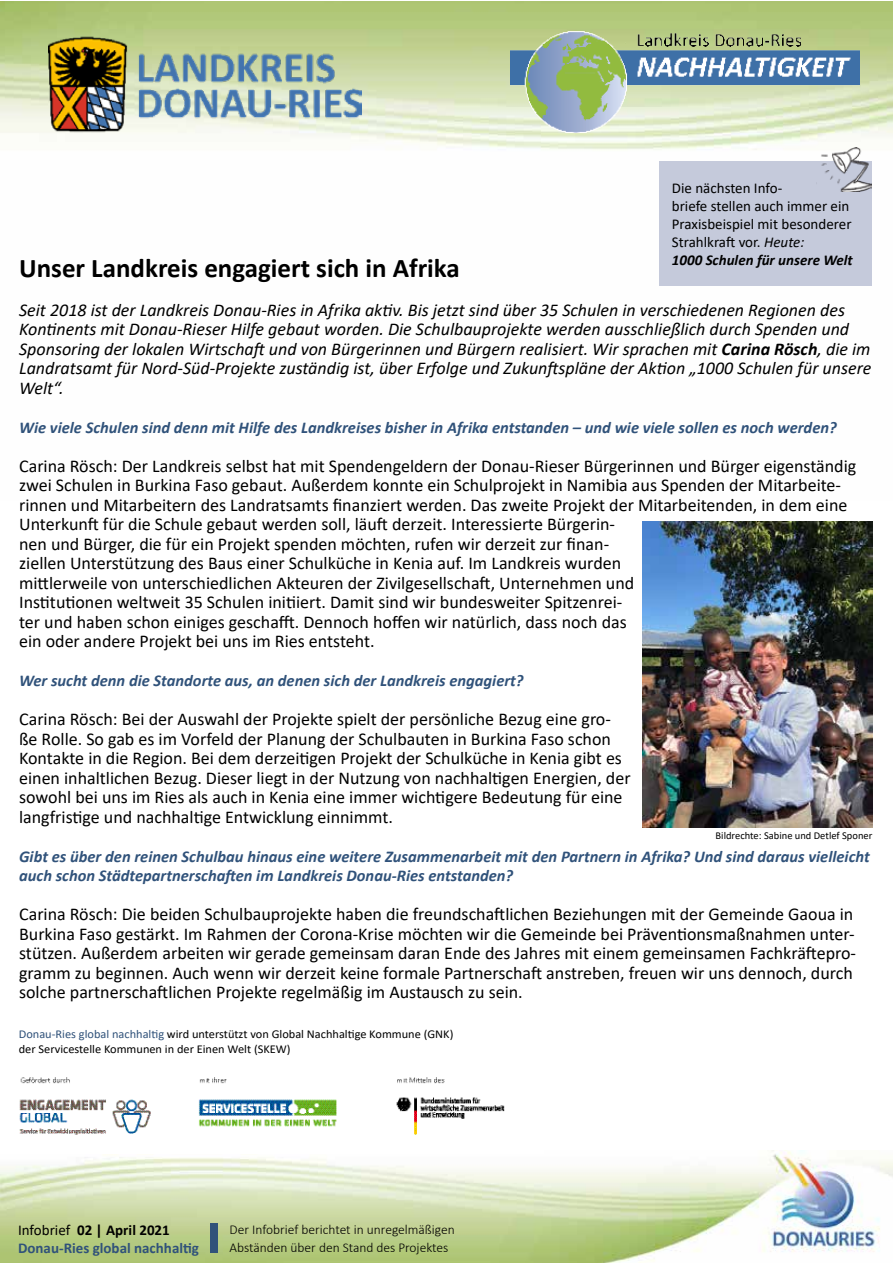
<style>
.page{position:relative;width:893px;height:1263px;background:#fff}
.page>*{position:absolute;margin:0;border:0;box-sizing:border-box;transform-origin:0 0}
.t1{font:700 27px "Calibri";color:#000}
.t2{font:18px/19.5px "Calibri";color:#000}
.t3{font:italic 18px/19.5px "Calibri";color:#000}
.t4{font:italic 700 16.5px/19.5px "Calibri";color:#30527a}
.t5{font:15px/18px "Calibri";color:#000}
.t6{font:700 15px/18px "Calibri";color:#30527a}
.t7{font:300 13.5px/18px "Calibri";color:#000}
.t8{font:12px/14.4px "Calibri";color:#000}
.t9{font:10.5px "Calibri";color:#000}
.s1{font-style:italic}
.s2{font-weight:700;font-style:italic}
.s3{font-weight:700}
.s4{color:#30527a}
.s5{font-weight:400;color:#000}
.s6{color:#000}
</style>
<div class="page">
<img style="left:0;top:1px;width:893px;height:149px">
<img style="left:510px;top:31px;width:349px;height:102px">
<img style="left:49px;top:22px;width:313px;height:119px">
<img style="left:0;top:1150px;width:893px;height:113px">
<img style="left:643px;top:522px;width:229px;height:306px">
<div style="left:659px;top:161px;width:213px;height:125px;background:#c5cadb"></div>
<img style="left:816px;top:148px;width:56px;height:43px">
<img style="left:0;top:1077px;width:543px;height:77px">
<div style="left:210px;top:1224px;width:8px;height:29px;background:#30527a"></div>
<p class="t5" style="left:672px;top:179px;width:182px">Die nächsten Info-<br>briefe stellen auch immer ein<br>Praxisbeispiel mit besonderer<br>Strahlkraft vor. <span class="s1">Heute:<br></span><span class="s2">1000 Schulen für unsere Welt</span></p>
<h1 class="t1" style="left:19px;top:249px;width:442px">Unser Landkreis engagiert sich in Afrika</h1>
<p class="t3" style="left:19px;top:299px;width:854px">Seit 2018 ist der Landkreis Donau-Ries in Afrika aktiv. Bis jetzt sind über 35 Schulen in verschiedenen Regionen des Kontinents mit Donau-Rieser Hilfe gebaut worden. Die Schulbauprojekte werden ausschließlich durch Spenden und Sponsoring der lokalen Wirtschaft und von Bürgerinnen und Bürgern realisiert. Wir sprachen mit <span class="s3">Carina Rösch</span>, die im Landratsamt für Nord-Süd-Projekte zuständig ist, über Erfolge und Zukunftspläne der Aktion „1000 Schulen für unsere Welt“.</p>
<p class="t4" style="left:19px;top:417px;width:819px">Wie viele Schulen sind denn mit Hilfe des Landkreises bisher in Afrika entstanden – und wie viele sollen es noch werden?</p>
<p class="t2" style="left:19px;top:456px;width:839px">Carina Rösch: Der Landkreis selbst hat mit Spendengeldern der Donau-Rieser Bürgerinnen und Bürger eigenständig zwei Schulen in Burkina Faso gebaut. Außerdem konnte ein Schulprojekt in Namibia aus Spenden der Mitarbeite&shy;rinnen und Mitarbeitern des Landratsamts finanziert werden. Das zweite Projekt der Mitarbeitenden, in dem eine Unterkunft für die Schule gebaut werden soll, läuft derzeit. Interessierte Bürgerin-<br>nen und Bürger, die für ein Projekt spenden möchten, rufen wir derzeit zur finan-<br>ziellen Unterstützung des Baus einer Schulküche in Kenia auf. Im Landkreis wurden<br>mittlerweile von unterschiedlichen Akteuren der Zivilgesellschaft, Unternehmen und<br>Institutionen weltweit 35 Schulen initiiert. Damit sind wir bundesweiter Spitzenrei-<br>ter und haben schon einiges geschafft. Dennoch hoffen wir natürlich, dass noch das<br>ein oder andere Projekt bei uns im Ries entsteht.</p>
<p class="t4" style="left:19px;top:670px;width:506px">Wer sucht denn die Standorte aus, an denen sich der Landkreis engagiert?</p>
<p class="t2" style="left:19px;top:709px;width:613px">Carina Rösch: Bei der Auswahl der Projekte spielt der persönliche Bezug eine gro&shy;ße Rolle. So gab es im Vorfeld der Planung der Schulbauten in Burkina Faso schon Kontakte in die Region. Bei dem derzeitigen Projekt der Schulküche in Kenia gibt es einen inhaltlichen Bezug. Dieser liegt in der Nutzung von nachhaltigen Energien, der sowohl bei uns im Ries als auch in Kenia eine immer wichtigere Bedeutung für eine langfristige und nachhaltige Entwicklung einnimmt.</p>
<p class="t4" style="left:19px;top:846px;width:852px">Gibt es über den reinen Schulbau hinaus eine weitere Zusammenarbeit mit den Partnern in Afrika? Und sind daraus vielleicht auch schon Städtepartnerschaften im Landkreis Donau-Ries entstanden?</p>
<p class="t2" style="left:19px;top:904px;width:838px">Carina Rösch: Die beiden Schulbauprojekte haben die freundschaftlichen Beziehungen mit der Gemeinde Gaoua in Burkina Faso gestärkt. Im Rahmen der Corona-Krise möchten wir die Gemeinde bei Präventionsmaßnahmen unter&shy;stützen. Außerdem arbeiten wir gerade gemeinsam daran Ende des Jahres mit einem gemeinsamen Fachkräftepro&shy;gramm zu beginnen. Auch wenn wir derzeit keine formale Partnerschaft anstreben, freuen wir uns dennoch, durch solche partnerschaftlichen Projekte regelmäßig im Austausch zu sein.</p>
<p class="t9" style="left:716px;top:828px;width:158px">Bildrechte: Sabine und Detlef Sponer</p>
<p class="t8" style="left:19px;top:1026px;width:436px"><span class="s4">Donau-Ries global nachhaltig</span> wird unterstützt von Global Nachhaltige Kommune (GNK) der Servicestelle Kommunen in der Einen Welt (SKEW)</p>
<p class="t6" style="left:18px;top:1221px;width:182px"><span class="s5">Infobrief</span> <span class="s6">02 | April 2021<br></span>Donau-Ries global nachhaltig</p>
<p class="t7" style="left:230px;top:1220px;width:227px">Der Infobrief berichtet in unregelmäßigen<br>Abständen über den Stand des Projektes</p>
</div>
